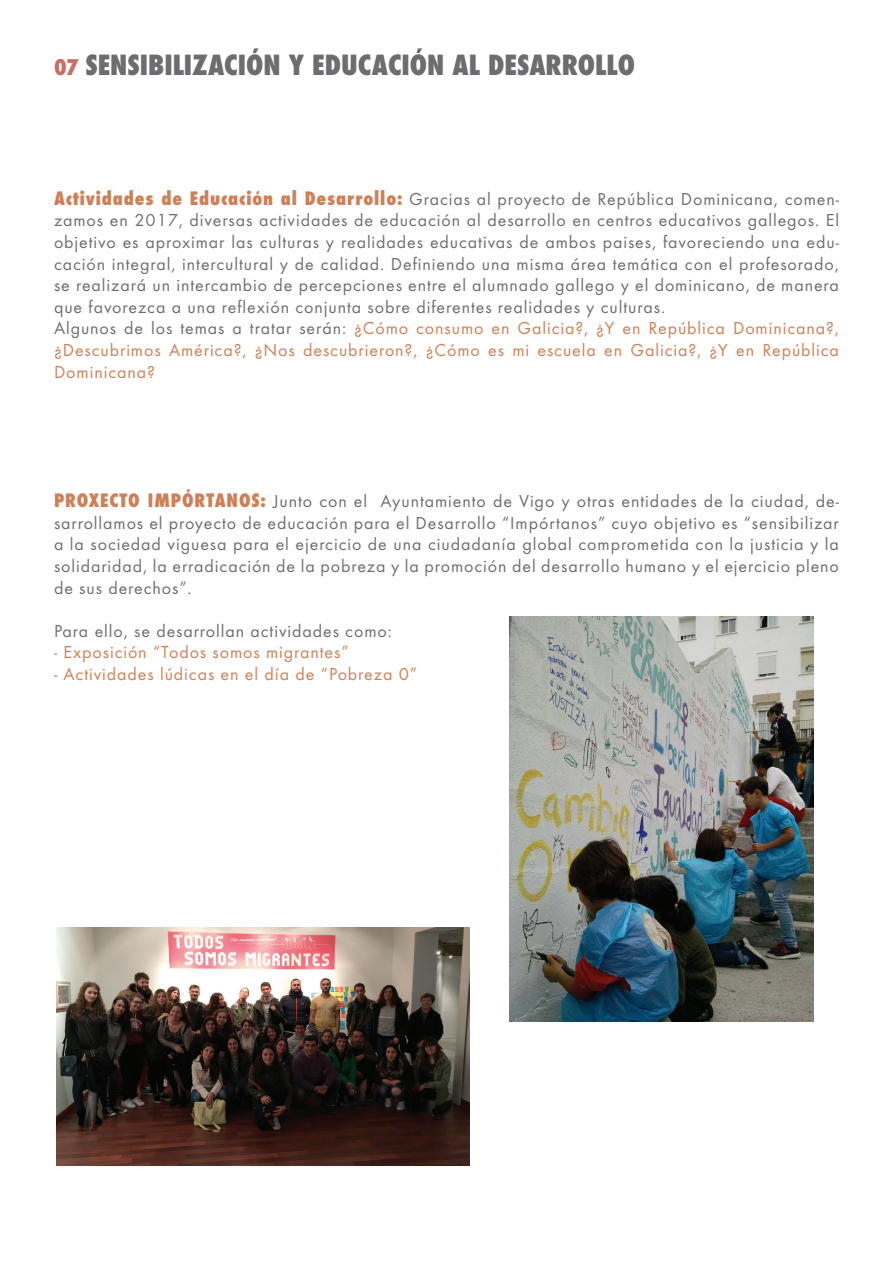
<style>
.page{position:relative;width:893px;height:1263px;background:#fff}
.page>*{position:absolute;margin:0;border:0;box-sizing:border-box;transform-origin:0 0}
.t1{font:800 condensed 27px "Futura";color:#6c6d70}
.t2{font:18px/21.6px "Futura EF";letter-spacing:.05em;color:#6c6d70}
.t3{font:18px "Futura EF";letter-spacing:.05em;color:#cf7f56}
.s1{font-size:21px;color:#c96d68}
.s2{font-family:"Futura";font-weight:800;font-stretch:condensed;color:#cf7f56}
.s3{color:#cf7f56}
</style>
<div class="page">
<img style="left:57px;top:927px;width:412px;height:238px">
<img style="left:509px;top:617px;width:304px;height:405px">
<h1 class="t1" style="left:54px;top:47px;width:582px"><span class="s1">07</span> SENSIBILIZACIÓN Y EDUCACIÓN AL DESARROLLO</h1>
<p class="t2" style="left:54px;top:188px;width:787px"><span class="s2">Actividades de Educación al Desarrollo:</span> Gracias al proyecto de República Dominicana, comen&shy;zamos en 2017, diversas actividades de educación al desarrollo en centros educativos gallegos. El objetivo es aproximar las culturas y realidades educativas de ambos paises, favoreciendo una edu&shy;cación integral, intercultural y de calidad. Definiendo una misma área temática con el profesorado, se realizará un intercambio de percepciones entre el alumnado gallego y el dominicano, de manera que favorezca a una reflexión conjunta sobre diferentes realidades y culturas.<br>Algunos de los temas a tratar serán: <span class="s3">¿Cómo consumo en Galicia?, ¿Y en República Dominicana?, ¿Descubrimos América?, ¿Nos descubrieron?, ¿Cómo es mi escuela en Galicia?, ¿Y en República Dominicana?</span></p>
<p class="t2" style="left:54px;top:491px;width:786px;text-align:justify"><span class="s2">PROXECTO IMPÓRTANOS:</span> Junto con el Ayuntamiento de Vigo y otras entidades de la ciudad, de&shy;sarrollamos el proyecto de educación para el Desarrollo “Impórtanos” cuyo objetivo es “sensibilizar a la sociedad viguesa para el ejercicio de una ciudadanía global comprometida con la justicia y la solidaridad, la erradicación de la pobreza y la promoción del desarrollo humano y el ejercicio pleno de sus derechos”.</p>
<p class="t2" style="left:54px;top:620px;width:339px">Para ello, se desarrollan actividades como:</p>
<p class="t3" style="left:54px;top:642px;width:296px">- Exposición “Todos somos migrantes”</p>
<p class="t3" style="left:54px;top:664px;width:365px">- Actividades lúdicas en el día de “Pobreza 0”</p>
</div>
